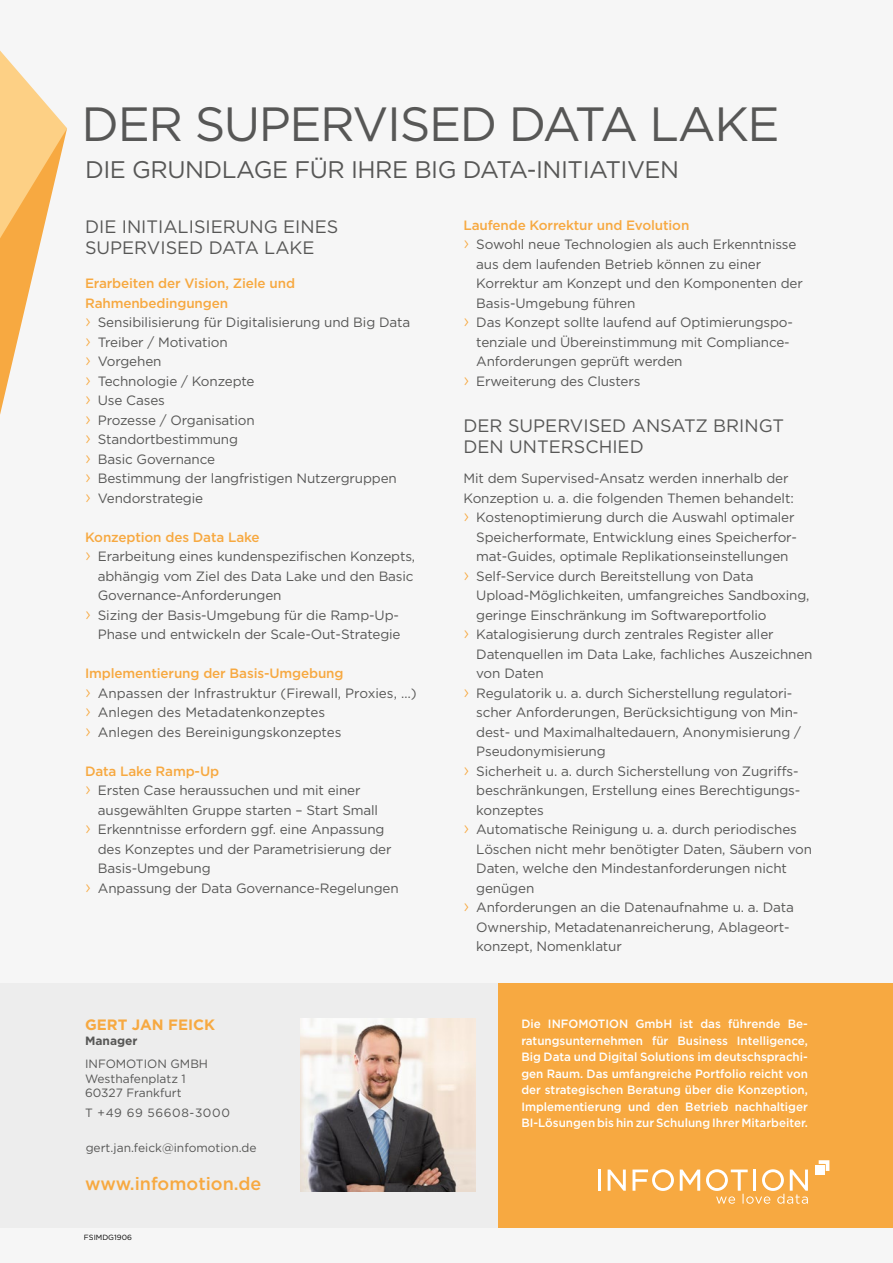
<style>
.page{position:relative;width:893px;height:1263px;background:#f6f6f6}
.page>*{position:absolute;margin:0;border:0;box-sizing:border-box;transform-origin:0 0}
.t1{font:48px "Gotham";letter-spacing:-.03em;color:#575756}
.t2{font:24px "Gotham";letter-spacing:-.02em;color:#575756}
.t3{font:18px/21px "Gotham";color:#575756}
.t4{font:500 18px "Gotham";color:#f7a941}
.t5{font:700 15px "Gotham";color:#f7a941}
.t6{font:13.5px/19.5px "Gotham";letter-spacing:-.01em;color:#575756}
.t7{font:500 13.5px "Gotham";letter-spacing:-.01em;color:#f7a941}
.t8{font:500 12px/16.5px "Gotham";color:#fff;text-align:justify}
.t9{font:12px/14.4px "Gotham";color:#575756}
.t10{font:12px "Gotham";letter-spacing:.05em;color:#575756}
.t11{font:700 12px "Gotham";color:#575756}
.t12{font:7.5px "Gotham";color:#000}
.s1{font-weight:500;color:#f7a941}
.s2{font-weight:300;font-size:18.75px;color:#f7a941}
</style>
<div class="page">
<div style="left:0;top:983px;width:893px;height:245px;background:#ededed"></div>
<img style="left:300px;top:1018px;width:175px;height:173px">
<div style="left:499px;top:983px;width:394px;height:245px;background:#f7a941"></div>
<div style="left:815px;top:1165px;width:10px;height:10px;background:#fff"></div>
<svg style="left:819px;top:1160px;width:10px;height:11px"></svg>
<hr style="left:598px;top:1169px;width:3px;height:22px;background:#fff">
<svg style="left:608px;top:1169px;width:18px;height:22px"></svg>
<svg style="left:680px;top:1169px;width:20px;height:22px"></svg>
<svg style="left:632px;top:1169px;width:42px;height:22px"></svg>
<svg style="left:706px;top:1169px;width:102px;height:35px"></svg>
<svg style="left:0;top:50px;width:67px;height:365px"></svg>
<h1 class="t1" style="left:82px;top:94px;width:699px">DER SUPERVISED DATA LAKE</h1>
<h2 class="t2" style="left:85px;top:155px;width:596px">DIE GRUNDLAGE FÜR IHRE BIG DATA-INITIATIVEN</h2>
<h3 class="t3" style="left:85px;top:216px;width:255px">DIE INITIALISIERUNG EINES<br>SUPERVISED DATA LAKE</h3>
<p class="t6" style="left:85px;top:273px;width:327px"><span class="s1">Erarbeiten der Vision, Ziele und<br>Rahmenbedingungen<br></span><span class="s2">›</span> Sensibilisierung für Digitalisierung und Big Data <span class="s2">›</span> Treiber / Motivation<br><span class="s2">›</span> Vorgehen<br><span class="s2">›</span> Technologie / Konzepte<br><span class="s2">›</span> Use Cases<br><span class="s2">›</span> Prozesse / Organisation<br><span class="s2">›</span> Standortbestimmung<br><span class="s2">›</span> Basic Governance<br><span class="s2">›</span> Bestimmung der langfristigen Nutzergruppen<br><span class="s2">›</span> Vendorstrategie</p>
<p class="t7" style="left:85px;top:528px;width:176px">Konzeption des Data Lake</p>
<p class="t6" style="left:85px;top:546px;width:332px"><span class="s2">›</span> Erarbeitung eines kundenspezifischen Konzepts,</p>
<p class="t6" style="left:98px;top:566px;width:317px">abhängig vom Ziel des Data Lake und den Basic</p>
<p class="t6" style="left:98px;top:585px;width:185px">Governance-Anforderungen</p>
<p class="t6" style="left:85px;top:605px;width:315px"><span class="s2">›</span> Sizing der Basis-Umgebung für die Ramp-Up-</p>
<p class="t6" style="left:98px;top:624px;width:304px">Phase und entwickeln der Scale-Out-Strategie</p>
<p class="t6" style="left:85px;top:663px;width:333px"><span class="s1">Implementierung der Basis-Umgebung<br></span><span class="s2">›</span> Anpassen der Infrastruktur (Firewall, Proxies, …) <span class="s2">›</span> Anlegen des Metadatenkonzeptes<br><span class="s2">›</span> Anlegen des Bereinigungskonzeptes</p>
<p class="t7" style="left:85px;top:762px;width:136px">Data Lake Ramp-Up</p>
<p class="t6" style="left:85px;top:780px;width:277px"><span class="s2">›</span> Ersten Case heraussuchen und mit einer</p>
<p class="t6" style="left:98px;top:800px;width:282px">ausgewählten Gruppe starten – Start Small</p>
<p class="t6" style="left:85px;top:819px;width:301px"><span class="s2">›</span> Erkenntnisse erfordern ggf. eine Anpassung</p>
<p class="t6" style="left:98px;top:839px;width:295px">des Konzeptes und der Parametrisierung der</p>
<p class="t6" style="left:98px;top:858px;width:114px">Basis-Umgebung</p>
<p class="t6" style="left:85px;top:878px;width:315px"><span class="s2">›</span> Anpassung der Data Governance-Regelungen</p>
<p class="t5" style="left:85px;top:1015px;width:132px">GERT JAN FEICK</p>
<p class="t11" style="left:85px;top:1033px;width:54px">Manager</p>
<p class="t9" style="left:85px;top:1056px;width:125px">INFOMOTION GMBH<br>Westhafenplatz 1<br>60327 Frankfurt</p>
<p class="t10" style="left:85px;top:1105px;width:146px">T +49 69 56608-3000</p>
<p class="t9" style="left:86px;top:1140px;width:172px">gert.jan.feick@infomotion.de</p>
<h3 class="t4" style="left:85px;top:1172px;width:178px">www.infomotion.de</h3>
<p class="t12" style="left:84px;top:1232px;width:49px">FSIMDG1906</p>
<p class="t7" style="left:463px;top:216px;width:227px">Laufende Korrektur und Evolution</p>
<p class="t6" style="left:463px;top:234px;width:334px"><span class="s2">›</span> Sowohl neue Technologien als auch Erkenntnisse</p>
<p class="t6" style="left:476px;top:254px;width:286px">aus dem laufenden Betrieb können zu einer</p>
<p class="t6" style="left:476px;top:273px;width:328px">Korrektur am Konzept und den Komponenten der</p>
<p class="t6" style="left:476px;top:293px;width:161px">Basis-Umgebung führen</p>
<p class="t6" style="left:463px;top:312px;width:331px"><span class="s2">›</span> Das Konzept sollte laufend auf Optimierungspo-</p>
<p class="t6" style="left:476px;top:332px;width:315px">tenziale und Übereinstimmung mit Compliance-</p>
<p class="t6" style="left:476px;top:351px;width:208px">Anforderungen geprüft werden</p>
<p class="t6" style="left:463px;top:371px;width:178px"><span class="s2">›</span> Erweiterung des Clusters</p>
<h3 class="t3" style="left:463px;top:415px;width:322px">DER SUPERVISED ANSATZ BRINGT<br>DEN UNTERSCHIED</h3>
<p class="t6" style="left:463px;top:468px;width:327px">Mit dem Supervised-Ansatz werden innerhalb der</p>
<p class="t6" style="left:463px;top:488px;width:332px">Konzeption u. a. die folgenden Themen behandelt:</p>
<p class="t6" style="left:463px;top:507px;width:333px"><span class="s2">›</span> Kostenoptimierung durch die Auswahl optimaler</p>
<p class="t6" style="left:476px;top:527px;width:322px">Speicherformate, Entwicklung eines Speicherfor-</p>
<p class="t6" style="left:476px;top:546px;width:314px">mat-Guides, optimale Replikationseinstellungen</p>
<p class="t6" style="left:463px;top:566px;width:292px"><span class="s2">›</span> Self-Service durch Bereitstellung von Data</p>
<p class="t6" style="left:476px;top:585px;width:335px">Upload-Möglichkeiten, umfangreiches Sandboxing,</p>
<p class="t6" style="left:476px;top:605px;width:292px">geringe Einschränkung im Softwareportfolio</p>
<p class="t6" style="left:463px;top:624px;width:312px"><span class="s2">›</span> Katalogisierung durch zentrales Register aller</p>
<p class="t6" style="left:476px;top:644px;width:338px">Datenquellen im Data Lake, fachliches Auszeichnen</p>
<p class="t6" style="left:476px;top:663px;width:69px">von Daten</p>
<p class="t6" style="left:463px;top:683px;width:330px"><span class="s2">›</span> Regulatorik u. a. durch Sicherstellung regulatori-</p>
<p class="t6" style="left:476px;top:702px;width:324px">scher Anforderungen, Berücksichtigung von Min-</p>
<p class="t6" style="left:476px;top:722px;width:326px">dest- und Maximalhaltedauern, Anonymisierung /</p>
<p class="t6" style="left:476px;top:741px;width:131px">Pseudonymisierung</p>
<p class="t6" style="left:463px;top:761px;width:337px"><span class="s2">›</span> Sicherheit u. a. durch Sicherstellung von Zugriffs-</p>
<p class="t6" style="left:476px;top:780px;width:325px">beschränkungen, Erstellung eines Berechtigungs-</p>
<p class="t6" style="left:476px;top:800px;width:69px">konzeptes</p>
<p class="t6" style="left:463px;top:819px;width:335px"><span class="s2">›</span> Automatische Reinigung u. a. durch periodisches</p>
<p class="t6" style="left:476px;top:839px;width:337px">Löschen nicht mehr benötigter Daten, Säubern von</p>
<p class="t6" style="left:476px;top:858px;width:312px">Daten, welche den Mindestanforderungen nicht</p>
<p class="t6" style="left:476px;top:878px;width:60px">genügen</p>
<p class="t6" style="left:463px;top:897px;width:332px"><span class="s2">›</span> Anforderungen an die Datenaufnahme u. a. Data</p>
<p class="t6" style="left:476px;top:917px;width:315px">Ownership, Metadatenanreicherung, Ablageort-</p>
<p class="t6" style="left:476px;top:936px;width:147px">konzept, Nomenklatur</p>
<p class="t8" style="left:521px;top:1015px;width:288px">Die INFOMOTION GmbH ist das führende Be&shy;ratungsunternehmen für Business Intelligence, Big Data und Digital Solutions im deutschsprachi&shy;gen Raum. Das umfangreiche Portfolio reicht von der strategischen Beratung über die Konzeption, Implementierung und den Betrieb nachhaltiger BI-Lösungen bis hin zur Schulung Ihrer Mitarbeiter.</p>
</div>
